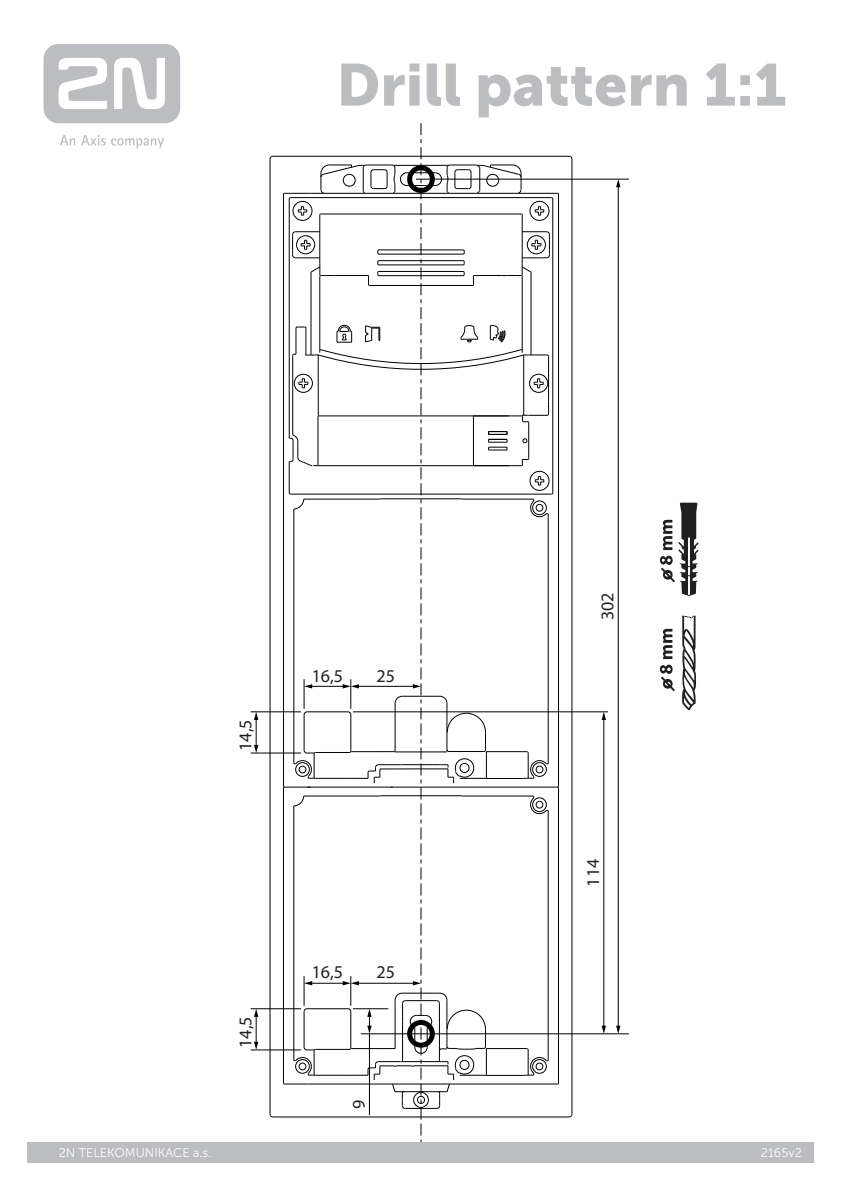
<style>
.page{position:relative;width:842px;height:1191px;background:#fff}
.page>*{position:absolute;margin:0;border:0;box-sizing:border-box;transform-origin:0 0}
.t1{font:58.9px "Museo Sans 900";color:#bcbdc0}
.t2{font:18px "Myriad Pro";color:#231f20}
.t3{font:12.6px "Museo Sans 300";color:#fff}
</style>
<div class="page">
<svg style="left:682px;top:615px;width:14px;height:95px"></svg>
<svg style="left:660px;top:502px;width:39px;height:94px"></svg>
<svg style="left:660px;top:629px;width:15px;height:62px"></svg>
<hr style="left:416px;top:179px;width:213px;height:1px;background:#000001">
<hr style="left:618px;top:186px;width:1px;height:841px;background:#000001">
<svg style="left:616px;top:179px;width:4px;height:8px"></svg>
<svg style="left:616px;top:1025px;width:4px;height:8px"></svg>
<hr style="left:361px;top:1033px;width:268px;height:1px;background:#000001">
<hr style="left:251px;top:1049px;width:50px;height:1px;background:#000001">
<hr style="left:251px;top:1008px;width:50px;height:1px;background:#000001">
<svg style="left:254px;top:1008px;width:4px;height:42px"></svg>
<hr style="left:251px;top:753px;width:50px;height:1px;background:#000001">
<hr style="left:251px;top:711px;width:50px;height:1px;background:#000001">
<hr style="left:353px;top:711px;width:255px;height:1px;background:#000001">
<svg style="left:254px;top:712px;width:4px;height:41px"></svg>
<hr style="left:604px;top:718px;width:1px;height:309px;background:#000001">
<svg style="left:602px;top:712px;width:4px;height:8px"></svg>
<svg style="left:602px;top:1025px;width:4px;height:8px"></svg>
<div style="left:28px;top:1141px;width:786px;height:21px;background:#bcbdc0"></div>
<hr style="left:273px;top:1116px;width:296px;height:1px;background:#000001">
<hr style="left:572px;top:159px;width:1px;height:955px;background:#000001">
<hr style="left:273px;top:156px;width:296px;height:1px;background:#000001">
<hr style="left:270px;top:159px;width:1px;height:955px;background:#000001">
<svg style="left:283px;top:123px;width:276px;height:1019px"></svg>
<svg style="left:44px;top:44px;width:136px;height:79px"></svg>
<svg style="left:60px;top:135px;width:15px;height:10px"></svg>
<svg style="left:81px;top:135px;width:83px;height:14px"></svg>
<h1 class="t1" style="left:336px;top:52px;width:452px">Drill pattern 1:1</h1>
<p class="t2" style="left:234px;top:751px;width:33px;rotate:-90deg">14,5</p>
<p class="t2" style="left:312px;top:664px;width:33px">16,5</p>
<p class="t2" style="left:377px;top:664px;width:20px">25</p>
<p class="t2" style="left:234px;top:1047px;width:33px;rotate:-90deg">14,5</p>
<p class="t2" style="left:312px;top:961px;width:33px">16,5</p>
<p class="t2" style="left:377px;top:961px;width:20px">25</p>
<p class="t2" style="left:348px;top:1109px;width:11px;rotate:-90deg">9</p>
<p class="t2" style="left:596px;top:620px;width:29px;rotate:-90deg">302</p>
<p class="t2" style="left:582px;top:886px;width:29px;rotate:-90deg">114</p>
<p class="t3" style="left:59px;top:1145px;width:154px">2N TELEKOMUNIKACE a.s.</p>
<p class="t3" style="left:761px;top:1145px;width:42px">2165v2</p>
</div>
